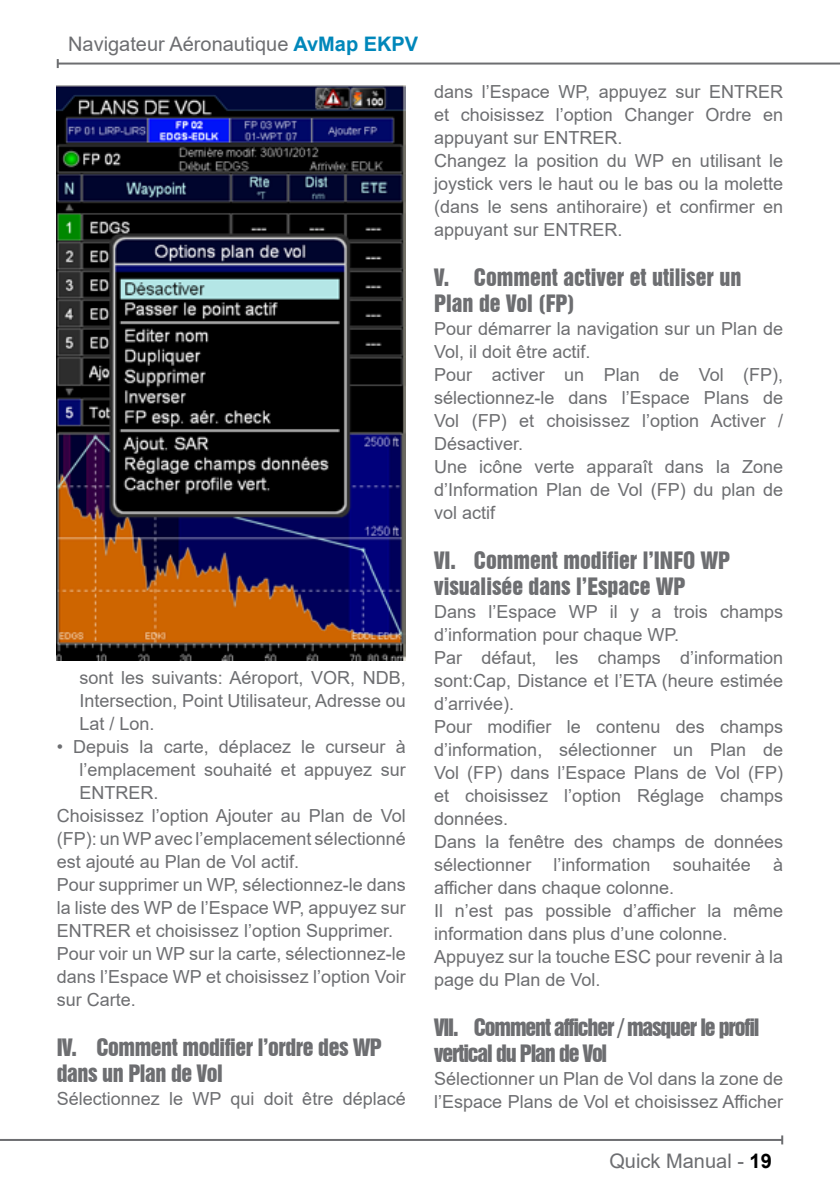
<style>
.page{position:relative;width:840px;height:1191px;background:#fff}
.page>*{position:absolute;margin:0;border:0;box-sizing:border-box;transform-origin:0 0}
.t1{font:22px/26.4px "Swiss 921 BT Regular A";color:#6d6e71}
.t2{font:22px/26.4px "Swiss 921 BT Regular A";letter-spacing:-.05em;color:#6d6e71}
.t3{font:22px/26.4px "Swiss 921 BT Regular A";letter-spacing:-.02em;color:#6d6e71}
.t4{font:20px "Arial";color:#6d6e71}
.t5{font:18px/23px "Arial";color:#6d6e71}
.s1{font-weight:700;color:#0087ba}
.s2{font-weight:700;color:#000}
</style>
<div class="page">
<hr style="left:58px;top:63px;width:781px;height:2px;background:#6d6e71">
<svg style="left:57px;top:59px;width:2px;height:9px"></svg>
<hr style="left:0;top:1139px;width:781px;height:2px;background:#6d6e71">
<img style="left:57px;top:85px;width:348px;height:575px">
<p class="t4" style="left:68px;top:31px;width:351px">Navigateur Aéronautique <span class="s1">AvMap EKPV</span></p>
<p class="t5" style="left:79px;top:666px;width:327px;text-align:justify">sont les suivants: Aéroport, VOR, NDB, Intersection, Point Utilisateur, Adresse ou Lat / Lon.</p>
<p class="t5" style="left:57px;top:735px;width:350px">• Depuis la carte, déplacez le curseur à</p>
<p class="t5" style="left:79px;top:758px;width:327px">l’emplacement souhaité et appuyez sur</p>
<p class="t5" style="left:79px;top:781px;width:81px">ENTRER.</p>
<p class="t5" style="left:57px;top:804px;width:350px">Choisissez l’option Ajouter au Plan de Vol</p>
<p class="t5" style="left:57px;top:827px;width:350px">(FP): un WP avec l’emplacement sélectionné</p>
<p class="t5" style="left:57px;top:850px;width:244px">est ajouté au Plan de Vol actif.</p>
<p class="t5" style="left:57px;top:873px;width:350px">Pour supprimer un WP, sélectionnez-le dans</p>
<p class="t5" style="left:57px;top:896px;width:350px">la liste des WP de l’Espace WP, appuyez sur</p>
<p class="t5" style="left:57px;top:919px;width:338px">ENTRER et choisissez l’option Supprimer.</p>
<p class="t5" style="left:57px;top:942px;width:350px">Pour voir un WP sur la carte, sélectionnez-le</p>
<p class="t5" style="left:57px;top:965px;width:350px">dans l’Espace WP et choisissez l’option Voir</p>
<p class="t5" style="left:57px;top:988px;width:81px">sur Carte.</p>
<p class="t3" style="left:57px;top:1033px;width:326px">IV. Comment modifier l’ordre des WP dans un Plan de Vol</p>
<p class="t5" style="left:57px;top:1087px;width:350px">Sélectionnez le WP qui doit être déplacé</p>
<p class="t5" style="left:434px;top:80px;width:350px">dans l’Espace WP, appuyez sur ENTRER et choisissez l’option Changer Ordre en appuyant sur ENTRER.<br>Changez la position du WP en utilisant le joystick vers le haut ou le bas ou la molette (dans le sens antihoraire) et confirmer en appuyant sur ENTRER.</p>
<p class="t1" style="left:434px;top:263px;width:309px">V. Comment activer et utiliser un<br>Plan de Vol (FP)</p>
<p class="t5" style="left:434px;top:317px;width:350px">Pour démarrer la navigation sur un Plan de<br>Vol, il doit être actif.<br>Pour activer un Plan de Vol (FP), sélectionnez-le dans l’Espace Plans de<br>Vol (FP) et choisissez l’option Activer /<br>Désactiver.<br>Une icône verte apparaît dans la Zone d’Information Plan de Vol (FP) du plan de vol actif</p>
<p class="t1" style="left:434px;top:546px;width:297px">VI. Comment modifier l’INFO WP visualisée dans l’Espace WP</p>
<p class="t5" style="left:434px;top:600px;width:350px">Dans l’Espace WP il y a trois champs d’information pour chaque WP.<br>Par défaut, les champs d’information sont:Cap, Distance et l’ETA (heure estimée d’arrivée).<br>Pour modifier le contenu des champs d’information, sélectionner un Plan de Vol (FP) dans l’Espace Plans de Vol (FP) et choisissez l’option Réglage champs données.<br>Dans la fenêtre des champs de données sélectionner l’information souhaitée à afficher dans chaque colonne.<br>Il n’est pas possible d’afficher la même information dans plus d’une colonne.<br>Appuyez sur la touche ESC pour revenir à la page du Plan de Vol.</p>
<p class="t2" style="left:434px;top:1013px;width:327px">VII. Comment afficher / masquer le profil vertical du Plan de Vol</p>
<p class="t5" style="left:434px;top:1067px;width:350px">Sélectionner un Plan de Vol dans la zone de l’Espace Plans de Vol et choisissez Afficher</p>
<p class="t4" style="left:609px;top:1147px;width:164px">Quick Manual - <span class="s2">19</span></p>
</div>
